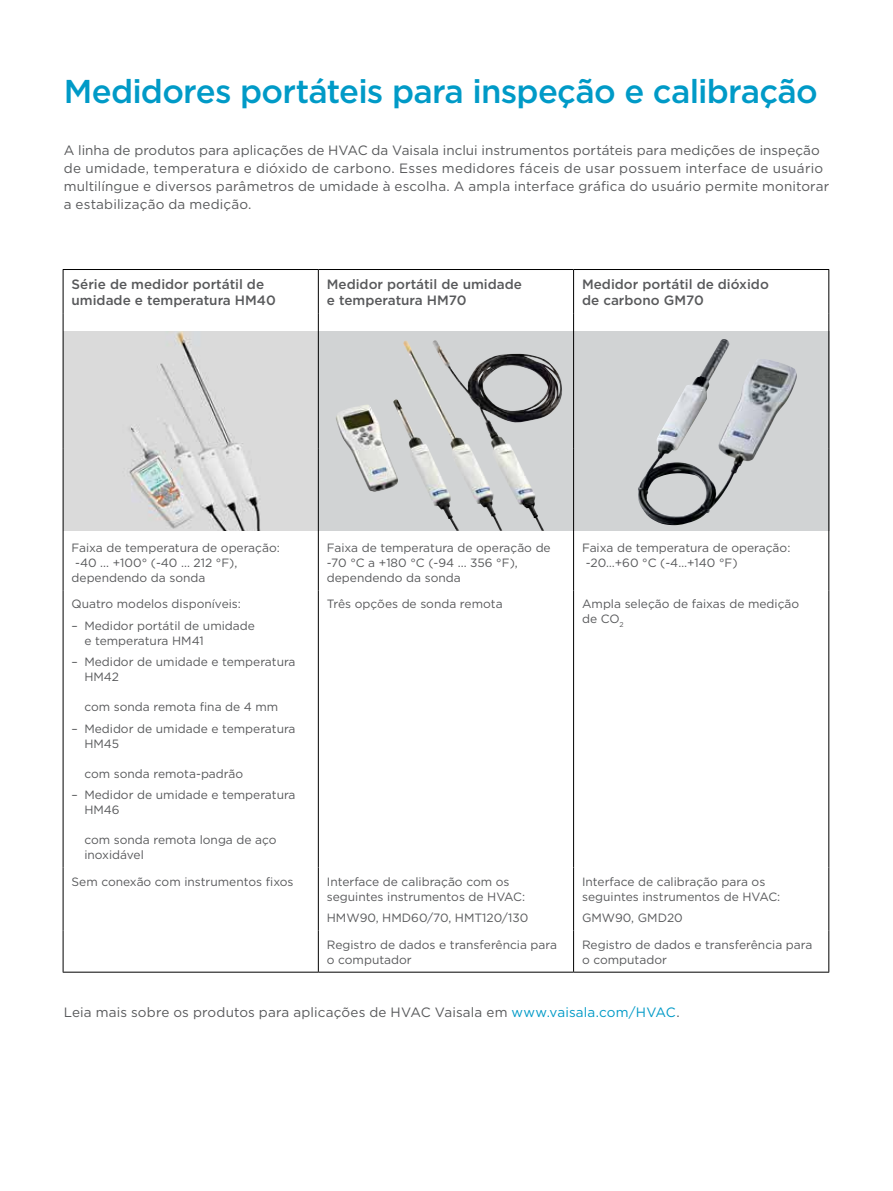
<style>
.page{position:relative;width:893px;height:1191px;background:#fff}
.page>*{position:absolute;margin:0;border:0;box-sizing:border-box;transform-origin:0 0}
.t1{font:500 33px "Gotham";letter-spacing:-.025em;color:#009ac7}
.t2{font:13.5px/18px "Gotham";letter-spacing:.01em;color:#58595b}
.t3{font:500 13.5px/16.5px "Gotham";color:#58595b}
.t4{font:12px/15px "Gotham";color:#58595b}
.s1{color:#009ac7}
</style>
<div class="page">
<img style="left:64px;top:331px;width:254px;height:200px">
<div style="left:319px;top:331px;width:255px;height:200px;background:#d1d3d4"></div>
<img style="left:432px;top:340px;width:130px;height:191px">
<div style="left:574px;top:331px;width:255px;height:200px;background:#d1d3d4"></div>
<img style="left:638px;top:339px;width:107px;height:186px">
<hr style="left:63px;top:269px;width:255px;height:1px;background:#000">
<hr style="left:63px;top:270px;width:1px;height:44px;background:#000">
<hr style="left:318px;top:269px;width:256px;height:1px;background:#000">
<hr style="left:318px;top:270px;width:1px;height:44px;background:#000">
<hr style="left:574px;top:269px;width:255px;height:1px;background:#000">
<hr style="left:573px;top:270px;width:1px;height:44px;background:#000">
<hr style="left:828px;top:270px;width:1px;height:44px;background:#000">
<hr style="left:63px;top:314px;width:1px;height:134px;background:#000">
<hr style="left:318px;top:314px;width:1px;height:134px;background:#000">
<hr style="left:573px;top:314px;width:1px;height:134px;background:#000">
<hr style="left:828px;top:314px;width:1px;height:134px;background:#000">
<hr style="left:63px;top:448px;width:1px;height:142px;background:#000">
<hr style="left:318px;top:448px;width:1px;height:142px;background:#000">
<hr style="left:573px;top:448px;width:1px;height:142px;background:#000">
<hr style="left:828px;top:448px;width:1px;height:142px;background:#000">
<hr style="left:63px;top:590px;width:1px;height:277px;background:#000">
<hr style="left:318px;top:590px;width:1px;height:277px;background:#000">
<hr style="left:573px;top:590px;width:1px;height:277px;background:#000">
<hr style="left:828px;top:590px;width:1px;height:277px;background:#000">
<hr style="left:63px;top:867px;width:1px;height:63px;background:#000">
<hr style="left:318px;top:867px;width:1px;height:63px;background:#000">
<hr style="left:573px;top:867px;width:1px;height:63px;background:#000">
<hr style="left:828px;top:867px;width:1px;height:63px;background:#000">
<hr style="left:63px;top:930px;width:1px;height:41px;background:#000">
<hr style="left:318px;top:930px;width:1px;height:41px;background:#000">
<hr style="left:573px;top:930px;width:1px;height:41px;background:#000">
<hr style="left:828px;top:930px;width:1px;height:41px;background:#000">
<hr style="left:63px;top:971px;width:255px;height:1px;background:#000">
<hr style="left:318px;top:971px;width:256px;height:1px;background:#000">
<hr style="left:574px;top:971px;width:255px;height:1px;background:#000">
<h1 class="t1" style="left:64px;top:70px;width:756px">Medidores portáteis para inspeção e calibração</h1>
<p class="t2" style="left:64px;top:140px;width:767px">A linha de produtos para aplicações de HVAC da Vaisala inclui instrumentos portáteis para medições de inspeção de umidade, temperatura e dióxido de carbono. Esses medidores fáceis de usar possuem interface de usuário multilíngue e diversos parâmetros de umidade à escolha. A ampla interface gráfica do usuário permite monitorar a estabilização da medição.</p>
<p class="t3" style="left:72px;top:276px;width:206px">Série de medidor portátil de umidade e temperatura HM40</p>
<p class="t3" style="left:327px;top:276px;width:197px">Medidor portátil de umidade e temperatura HM70</p>
<p class="t3" style="left:582px;top:276px;width:188px">Medidor portátil de dióxido de carbono GM70</p>
<p class="t4" style="left:72px;top:540px;width:210px">Faixa de temperatura de operação:</p>
<p class="t4" style="left:75px;top:555px;width:164px">-40 ... +100° (-40 ... 212 °F),</p>
<p class="t4" style="left:72px;top:570px;width:135px">dependendo da sonda</p>
<p class="t4" style="left:72px;top:596px;width:171px">Quatro modelos disponíveis:</p>
<p class="t4" style="left:84px;top:618px;width:172px;text-indent:-13px">– Medidor portátil de umidade e temperatura HM41</p>
<p class="t4" style="left:84px;top:654px;width:213px;text-indent:-13px">– Medidor de umidade e temperatura<br>HM42</p>
<p class="t4" style="left:84px;top:699px;width:195px">com sonda remota fina de 4 mm</p>
<p class="t4" style="left:84px;top:720px;width:213px;text-indent:-13px">– Medidor de umidade e temperatura<br>HM45</p>
<p class="t4" style="left:84px;top:765px;width:160px">com sonda remota-padrão</p>
<p class="t4" style="left:84px;top:787px;width:213px;text-indent:-13px">– Medidor de umidade e temperatura<br>HM46</p>
<p class="t4" style="left:84px;top:832px;width:194px">com sonda remota longa de aço inoxidável</p>
<p class="t4" style="left:327px;top:540px;width:225px">Faixa de temperatura de operação de -70 °C a +180 °C (-94 ... 356 °F), dependendo da sonda</p>
<p class="t4" style="left:582px;top:540px;width:210px">Faixa de temperatura de operação: -20…+60 °C (-4…+140 °F)</p>
<p class="t4" style="left:327px;top:596px;width:177px">Três opções de sonda remota</p>
<p class="t4" style="left:582px;top:596px;width:219px">Ampla seleção de faixas de medição de CO<sub>2</sub></p>
<p class="t4" style="left:72px;top:873px;width:223px">Sem conexão com instrumentos fixos</p>
<p class="t4" style="left:327px;top:873px;width:200px">Interface de calibração com os seguintes instrumentos de HVAC:</p>
<p class="t4" style="left:327px;top:910px;width:203px">HMW90, HMD60/70, HMT120/130</p>
<p class="t4" style="left:582px;top:873px;width:200px">Interface de calibração para os seguintes instrumentos de HVAC:</p>
<p class="t4" style="left:582px;top:910px;width:102px">GMW90, GMD20</p>
<p class="t4" style="left:327px;top:936px;width:232px">Registro de dados e transferência para o computador</p>
<p class="t4" style="left:582px;top:936px;width:232px">Registro de dados e transferência para o computador</p>
<p class="t2" style="left:64px;top:1003px;width:618px">Leia mais sobre os produtos para aplicações de HVAC Vaisala em <span class="s1">www.vaisala.com/HVAC</span>.</p>
</div>
